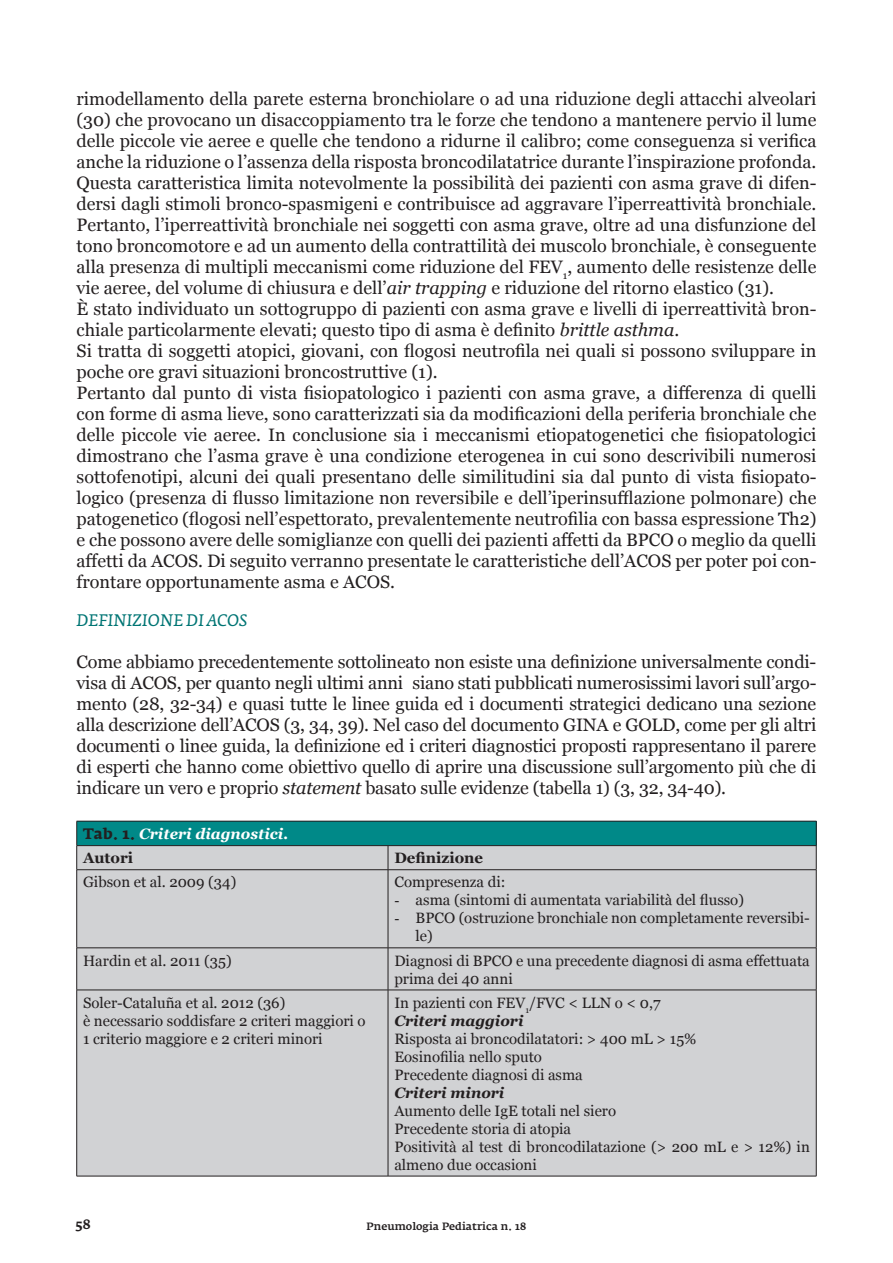
<style>
.page{position:relative;width:893px;height:1263px;background:#fff}
.page>*{position:absolute;margin:0;border:0;box-sizing:border-box;transform-origin:0 0}
.t1{font:18px/21px "Georgia";color:#231f20}
.t2{font:italic 16.5px "Fedra Serif A Pro";letter-spacing:.01em;color:#007574}
.t3{font:15px/18px "Georgia";color:#231f20}
.t4{font:italic 700 15px/24.2px "Georgia";color:#fff}
.t5{font:italic 700 15px "Georgia";color:#231f20}
.t6{font:700 15px "Georgia";color:#231f20}
.t7{font:500 13.5px "Fedra Serif A Pro";color:#231f20}
.t8{font:500 10.5px "Fedra Serif A Pro";color:#231f20}
.s1{font-style:italic}
.s2{font-family:"Fedra Serif A Pro";font-style:normal;color:#231f20}
.s3{font-style:normal;color:#231f20}
.s4{font-family:"Times New Roman"}
.s5{font-weight:700;font-style:italic}
</style>
<div class="page">
<div style="left:77px;top:821px;width:739px;height:25px;background:#008988"></div>
<div style="left:77px;top:846px;width:739px;height:330px;background:#d1d2d4"></div>
<svg style="left:388px;top:846px;width:1px;height:23px"></svg>
<hr style="left:77px;top:869px;width:311px;height:1px;background:#231f20">
<hr style="left:76px;top:870px;width:1px;height:78px;background:#231f20">
<hr style="left:388px;top:869px;width:428px;height:1px;background:#231f20">
<hr style="left:388px;top:870px;width:1px;height:78px;background:#231f20">
<hr style="left:816px;top:870px;width:1px;height:78px;background:#231f20">
<hr style="left:77px;top:947px;width:311px;height:1px;background:#231f20">
<hr style="left:76px;top:948px;width:1px;height:42px;background:#231f20">
<hr style="left:388px;top:947px;width:428px;height:1px;background:#231f20">
<hr style="left:388px;top:948px;width:1px;height:42px;background:#231f20">
<hr style="left:816px;top:948px;width:1px;height:42px;background:#231f20">
<hr style="left:77px;top:990px;width:311px;height:1px;background:#231f20">
<hr style="left:76px;top:990px;width:1px;height:186px;background:#231f20">
<hr style="left:388px;top:990px;width:428px;height:1px;background:#231f20">
<hr style="left:388px;top:990px;width:1px;height:186px;background:#231f20">
<hr style="left:816px;top:990px;width:1px;height:186px;background:#231f20">
<hr style="left:77px;top:1176px;width:311px;height:1px;background:#231f20">
<hr style="left:388px;top:1176px;width:428px;height:1px;background:#231f20">
<hr style="left:77px;top:821px;width:311px;height:1px;background:#231f20">
<svg style="left:76px;top:821px;width:1px;height:48px"></svg>
<hr style="left:388px;top:821px;width:428px;height:1px;background:#231f20">
<hr style="left:77px;top:845px;width:311px;height:1px;background:#231f20">
<svg style="left:816px;top:821px;width:1px;height:48px"></svg>
<hr style="left:388px;top:845px;width:428px;height:1px;background:#231f20">
<p class="t1" style="left:77px;top:87px;width:741px">rimodellamento della parete esterna bronchiolare o ad una riduzione degli attacchi alveolari (30) che provocano un disaccoppiamento tra le forze che tendono a mantenere pervio il lume delle piccole vie aeree e quelle che tendono a ridurne il calibro; come conseguenza si verifica anche la riduzione o l’assenza della risposta broncodilatatrice durante l’inspirazione profonda.<br>Questa caratteristica limita notevolmente la possibilità dei pazienti con asma grave di difen&shy;dersi dagli stimoli bronco-spasmigeni e contribuisce ad aggravare l’iperreattività bronchiale.<br>Pertanto, l’iperreattività bronchiale nei soggetti con asma grave, oltre ad una disfunzione del tono broncomotore e ad un aumento della contrattilità dei muscolo bronchiale, è conseguente alla presenza di multipli meccanismi come riduzione del FEV<sub>1</sub>, aumento delle resistenze delle vie aeree, del volume di chiusura e dell’<span class="s1">air trapping</span> e riduzione del ritorno elastico (31).<br>È stato individuato un sottogruppo di pazienti con asma grave e livelli di iperreattività bron&shy;chiale particolarmente elevati; questo tipo di asma è definito <span class="s1">brittle asthma</span>.<br>Si tratta di soggetti atopici, giovani, con flogosi neutrofila nei quali si possono sviluppare in poche ore gravi situazioni broncostruttive (1).<br>Pertanto dal punto di vista fisiopatologico i pazienti con asma grave, a differenza di quelli con forme di asma lieve, sono caratterizzati sia da modificazioni della periferia bronchiale che delle piccole vie aeree. In conclusione sia i meccanismi etiopatogenetici che fisiopatologici dimostrano che l’asma grave è una condizione eterogenea in cui sono descrivibili numerosi sottofenotipi, alcuni dei quali presentano delle similitudini sia dal punto di vista fisiopato&shy;logico (presenza di flusso limitazione non reversibile e dell’iperinsufflazione polmonare) che patogenetico (flogosi nell’espettorato, prevalentemente neutrofilia con bassa espressione Th2) e che possono avere delle somiglianze con quelli dei pazienti affetti da BPCO o meglio da quelli affetti da ACOS. Di seguito verranno presentate le caratteristiche dell’ACOS per poter poi con&shy;frontare opportunamente asma e ACOS.</p>
<p class="t2" style="left:77px;top:610px;width:172px">DEFINIZIONE DI ACOS</p>
<p class="t1" style="left:77px;top:650px;width:741px;text-align:justify">Come abbiamo precedentemente sottolineato non esiste una definizione universalmente condi&shy;visa di ACOS, per quanto negli ultimi anni siano stati pubblicati numerosissimi lavori sull’argo&shy;mento (28, 32-34) e quasi tutte le linee guida ed i documenti strategici dedicano una sezione alla descrizione dell’ACOS (3, 34, 39). Nel caso del documento GINA e GOLD, come per gli altri documenti o linee guida, la definizione ed i criteri diagnostici proposti rappresentano il parere di esperti che hanno come obiettivo quello di aprire una discussione sull’argomento più che di indicare un vero e proprio <span class="s1">statement</span> basato sulle evidenze (tabella 1) (3, 32, 34-40).</p>
<p class="t4" style="left:83px;top:821px;width:207px"><span class="s2">Tab. 1.</span> Criteri diagnostici.<br><span class="s3">Autori</span></p>
<p class="t6" style="left:394px;top:847px;width:90px">Definizione</p>
<p class="t3" style="left:83px;top:873px;width:155px">Gibson et al. 2009 (34)</p>
<p class="t3" style="left:394px;top:873px;width:113px">Compresenza di:</p>
<p class="t3" style="left:394px;top:891px;width:351px"><span class="s4">-</span> asma (sintomi di aumentata variabilità del flusso)</p>
<p class="t3" style="left:416px;top:909px;width:396px;text-indent:-21px"><span class="s4">-</span> BPCO (ostruzione bronchiale non completamente reversibi&shy;le)</p>
<p class="t3" style="left:83px;top:951px;width:150px">Hardin et al. 2011 (35)</p>
<p class="t3" style="left:394px;top:951px;width:417px">Diagnosi di BPCO e una precedente diagnosi di asma effettuata prima dei 40 anni</p>
<p class="t3" style="left:83px;top:993px;width:284px">Soler-Cataluña et al. 2012 (36)<br>è necessario soddisfare 2 criteri maggiori o<br>1 criterio maggiore e 2 criteri minori</p>
<p class="t3" style="left:394px;top:993px;width:268px">In pazienti con FEV<sub>1</sub>/FVC &lt; LLN o &lt; 0,7<br><span class="s5">Criteri maggiori</span></p>
<p class="t3" style="left:394px;top:1029px;width:304px">Risposta ai broncodilatatori: &gt; 400 mL &gt; 15%<br>Eosinofilia nello sputo<br>Precedente diagnosi di asma</p>
<p class="t5" style="left:394px;top:1081px;width:112px">Criteri minori</p>
<p class="t3" style="left:394px;top:1101px;width:417px">Aumento delle IgE totali nel siero<br>Precedente storia di atopia<br>Positività al test di broncodilatazione (&gt; 200 mL e &gt; 12%) in almeno due occasioni</p>
<p class="t7" style="left:75px;top:1216px;width:17px">58</p>
<p class="t8" style="left:367px;top:1220px;width:161px">Pneumologia Pediatrica n. 18</p>
</div>
